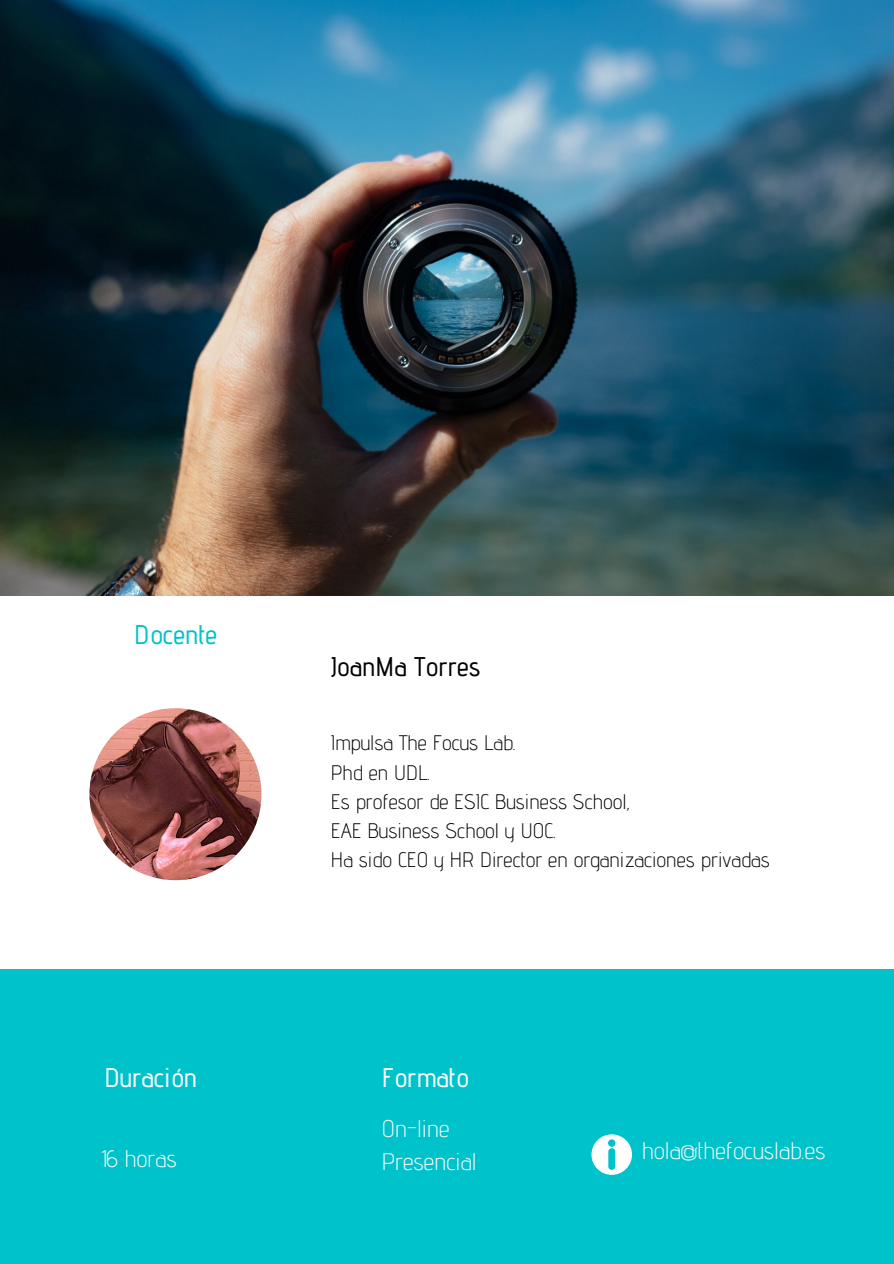
<style>
.page{position:relative;width:894px;height:1264px;background:#fff}
.page>*{position:absolute;margin:0;border:0;box-sizing:border-box;transform-origin:0 0}
.t1{font:500 27px "Advent Pro";color:#fff}
.t2{font:500 27px "Advent Pro";color:#000}
.t3{font:500 27px "Advent Pro";color:#00c2cb}
.t4{font:300 24px/32.7px "Advent Pro";color:#fff}
.t5{font:300 21px/29.2px "Advent Pro";color:#000}
</style>
<div class="page">
<div style="left:0;top:969px;width:893px;height:294px;background:#00c2cb"></div>
<img style="left:89px;top:708px;width:172px;height:172px;border-radius:50%">
<svg style="left:591px;top:1134px;width:41px;height:40px"></svg>
<img style="left:0;top:0;width:893px;height:596px">
<p class="t3" style="left:134px;top:618px;width:84px">Docente</p>
<p class="t1" style="left:104px;top:1060px;width:94px">Duración</p>
<p class="t4" style="left:101px;top:1142px;width:77px">16 horas</p>
<p class="t2" style="left:331px;top:650px;width:151px">JoanMa Torres</p>
<p class="t5" style="left:331px;top:728px;width:440px">Impulsa The Focus Lab.<br>Phd en UDL.<br>Es profesor de ESIC Business School,<br>EAE Business School y UOC.<br>Ha sido CEO y HR Director en organizaciones privadas</p>
<p class="t1" style="left:382px;top:1060px;width:88px">Formato</p>
<p class="t4" style="left:382px;top:1111px;width:96px">On-line<br>Presencial</p>
<p class="t4" style="left:642px;top:1133px;width:185px">hola@thefocuslab.es</p>
</div>
